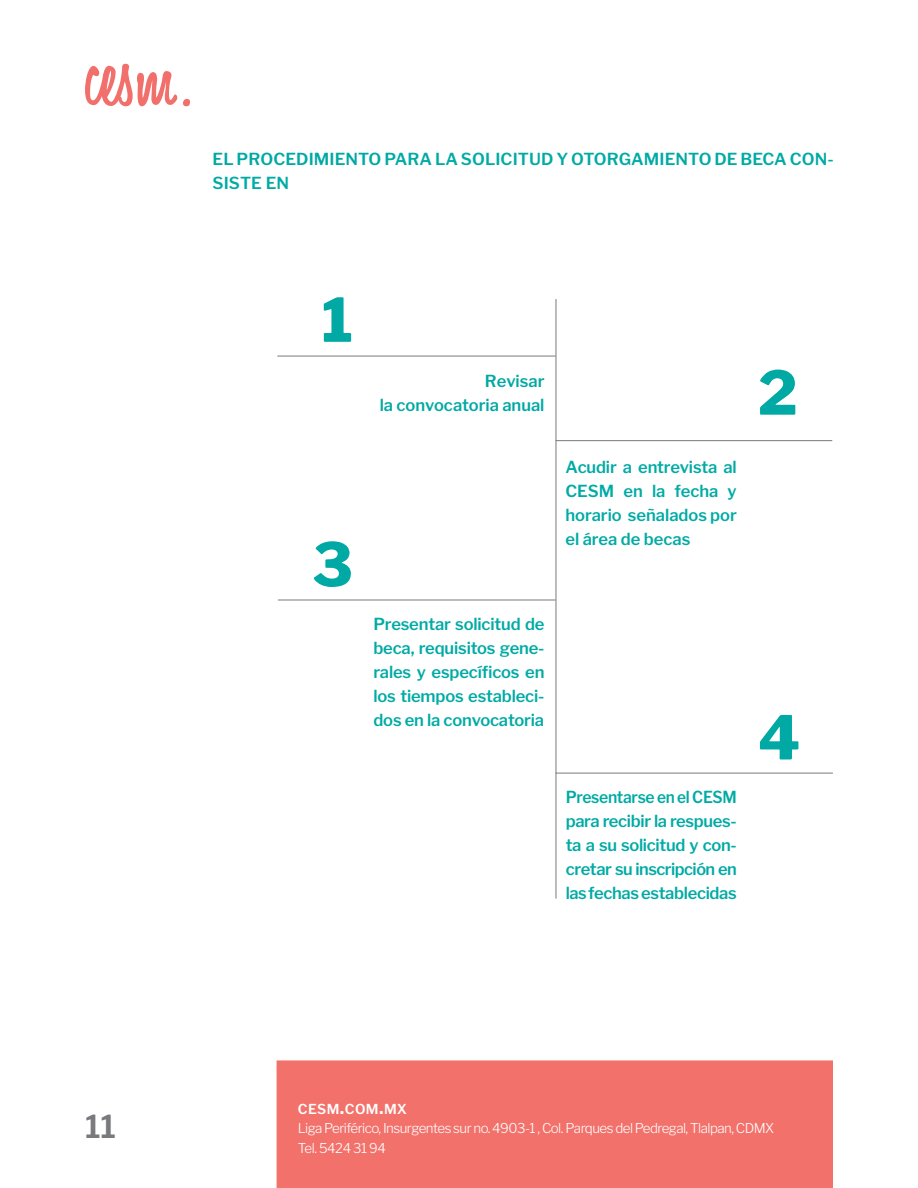
<style>
.page{position:relative;width:918px;height:1188px;background:#fff}
.page>*{position:absolute;margin:0;border:0;box-sizing:border-box;transform-origin:0 0}
.romanos{font:800 60px "Libre Franklin";color:#00a9a4}
.t1{font:600 31.5px "Libre Franklin";color:#787a7d}
.subtitulos_cuerpo{font:600 16.5px/24px "Libre Franklin";letter-spacing:-.01em;color:#00aaa5;text-align:justify}
.subtitulos_cuerpo-2{font:600 16.5px/24px "Libre Franklin";letter-spacing:-.01em;color:#00aaa5;text-align:justify;scale:.95 1}
.romanos-2{font:600 16.5px "Libre Franklin";color:#00a9a4}
.t2{font:600 13.65px "Libre Franklin";letter-spacing:.03em;color:#fff}
.t3{font:300 13.5px/19.5px "Libre Franklin";letter-spacing:-.04em;color:#fff}
.s1{color:#00a9a4}
.s2{font-size:19.5px}
</style>
<div class="page">
<div style="left:277px;top:1060px;width:556px;height:128px;background:#f2716b"></div>
<svg style="left:85px;top:64px;width:92px;height:42px"></svg>
<svg style="left:183px;top:99px;width:7px;height:7px"></svg>
<hr style="left:277px;top:356px;width:279px;height:1px;background:#787a7d">
<hr style="left:556px;top:440px;width:276px;height:1px;background:#787a7d">
<hr style="left:278px;top:600px;width:278px;height:1px;background:#787a7d">
<hr style="left:556px;top:773px;width:277px;height:1px;background:#787a7d">
<hr style="left:556px;top:299px;width:1px;height:600px;background:#787a7d">
<p class="t1" style="left:85px;top:1108px;width:33px">11</p>
<p class="subtitulos_cuerpo" style="left:213px;top:147px;width:623px"><span class="s1">EL PROCEDIMIENTO</span> PARA LA SOLICITUD Y OTORGAMIENTO DE BECA CON-<br>SISTE EN</p>
<p class="romanos" style="left:322px;top:284px;width:33px">1</p>
<p class="romanos" style="left:312px;top:529px;width:42px">3</p>
<p class="romanos-2" style="left:485px;top:371px;width:61px">Revisar</p>
<p class="romanos-2" style="left:380px;top:395px;width:166px">la convocatoria anual</p>
<p class="subtitulos_cuerpo" style="left:565px;top:455px;width:173px">Acudir a entrevista al CESM en la fecha y horario señalados por el área de becas</p>
<p class="subtitulos_cuerpo" style="left:373px;top:612px;width:173px">Presentar solicitud de beca, requisitos gene&shy;rales y específicos en los tiempos estableci&shy;dos en la convocatoria</p>
<p class="subtitulos_cuerpo-2" style="left:566px;top:785px;width:182px">Presentarse en el CESM para recibir la respues&shy;ta a su solicitud y con&shy;cretar su inscripción en las fechas establecidas</p>
<p class="romanos" style="left:758px;top:357px;width:41px">2</p>
<p class="romanos" style="left:758px;top:702px;width:44px">4</p>
<p class="t2" style="left:298px;top:1101px;width:111px">CESM<span class="s2">.</span>COM<span class="s2">.</span>MX</p>
<p class="t3" style="left:298px;top:1119px;width:478px">Liga Periférico, Insurgentes sur no. 4903-1 , Col. Parques del Pedregal, Tlalpan, CDMX<br>Tel. 5424 31 94</p>
</div>
